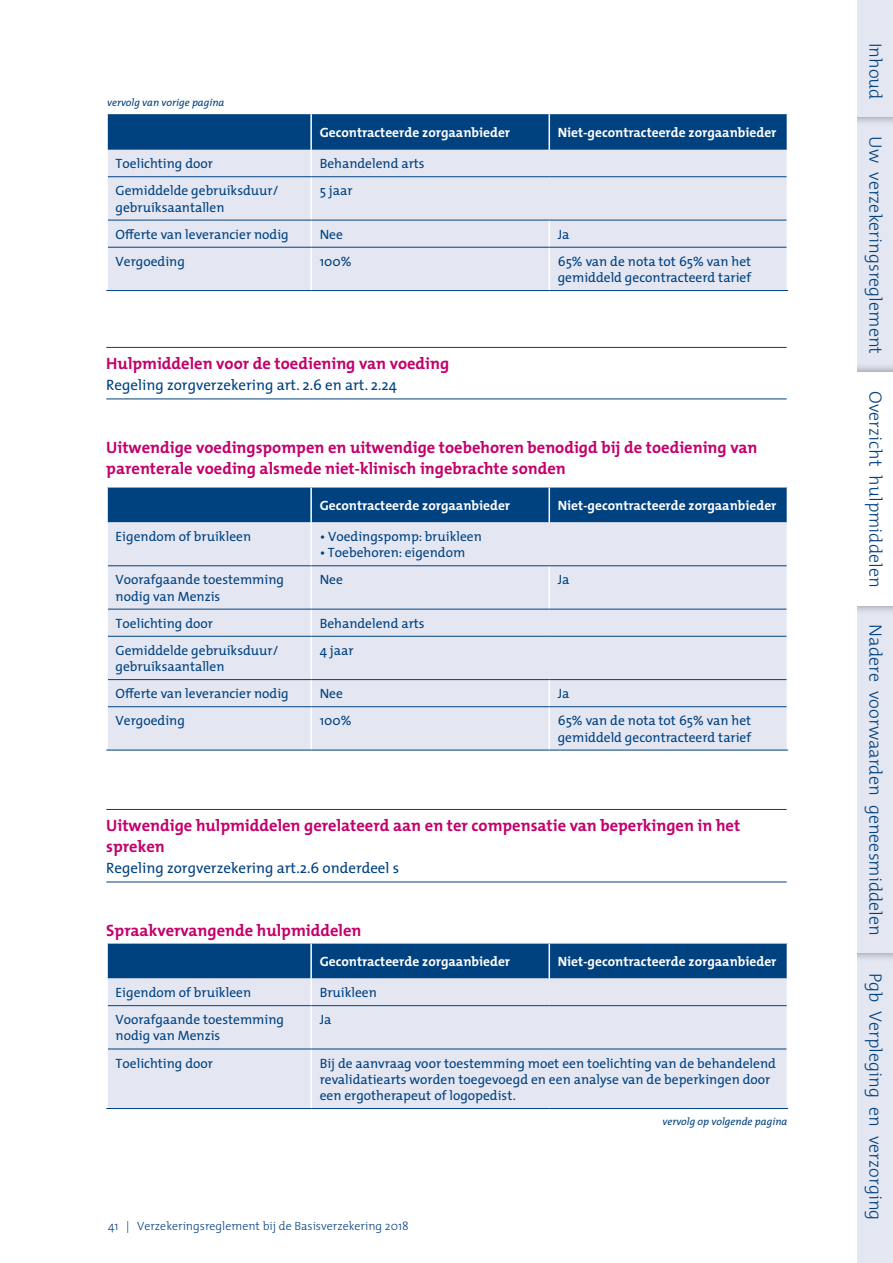
<style>
.page{position:relative;width:893px;height:1263px;background:#fff}
.page>*{position:absolute;margin:0;border:0;box-sizing:border-box;transform-origin:0 0}
.t1{font:300 18px "The Mix";color:#004180}
.t2{font:700 16.5px/21px "The Mix";color:#c3006b}
.t3{font:15px "The Mix";color:#004180}
.t4{font:13.5px/16.2px "The Mix";color:#004180}
.t5{font:700 13.5px "The Mix";color:#fff}
.t6{font:300 12px "The Mix";color:#004180}
.t7{font:italic 10.5px "The Mix";color:#004180}
</style>
<div class="page">
<hr style="left:106px;top:347px;width:681px;height:1px;background:#004180">
<hr style="left:106px;top:399px;width:681px;height:1px;background:#004180">
<hr style="left:106px;top:809px;width:681px;height:1px;background:#004180">
<hr style="left:106px;top:882px;width:681px;height:1px;background:#004180">
<div style="left:108px;top:177px;width:679px;height:113px;background:#e4e7f2"></div>
<hr style="left:310px;top:177px;width:2px;height:43px;background:#fff">
<hr style="left:310px;top:220px;width:2px;height:27px;background:#fff">
<svg style="left:549px;top:221px;width:1px;height:26px"></svg>
<hr style="left:310px;top:247px;width:2px;height:43px;background:#fff">
<hr style="left:549px;top:247px;width:1px;height:43px;background:#fff">
<hr style="left:108px;top:220px;width:203px;height:1px;background:#004180">
<hr style="left:311px;top:220px;width:238px;height:1px;background:#004180">
<hr style="left:549px;top:220px;width:238px;height:1px;background:#004180">
<hr style="left:108px;top:247px;width:203px;height:1px;background:#004180">
<hr style="left:311px;top:247px;width:238px;height:1px;background:#004180">
<hr style="left:549px;top:247px;width:238px;height:1px;background:#004180">
<svg style="left:107px;top:114px;width:681px;height:63px;background:#6188b0"></svg>
<hr style="left:106px;top:290px;width:205px;height:1px;background:#004180">
<hr style="left:311px;top:290px;width:238px;height:1px;background:#004180">
<hr style="left:549px;top:290px;width:239px;height:1px;background:#004180">
<div style="left:108px;top:488px;width:679px;height:34px;background:#004180"></div>
<div style="left:108px;top:522px;width:679px;height:228px;background:#e4e7f2"></div>
<hr style="left:310px;top:488px;width:2px;height:34px;background:#fff">
<hr style="left:549px;top:488px;width:1px;height:34px;background:#fff">
<hr style="left:310px;top:566px;width:2px;height:43px;background:#fff">
<hr style="left:549px;top:566px;width:1px;height:43px;background:#fff">
<hr style="left:310px;top:609px;width:2px;height:27px;background:#fff">
<hr style="left:310px;top:636px;width:2px;height:43px;background:#fff">
<hr style="left:310px;top:680px;width:2px;height:26px;background:#fff">
<svg style="left:549px;top:680px;width:1px;height:26px"></svg>
<hr style="left:310px;top:707px;width:2px;height:43px;background:#fff">
<hr style="left:549px;top:707px;width:1px;height:43px;background:#fff">
<hr style="left:108px;top:565px;width:203px;height:1px;background:#004180">
<hr style="left:108px;top:609px;width:203px;height:1px;background:#004180">
<hr style="left:311px;top:609px;width:238px;height:1px;background:#004180">
<hr style="left:549px;top:609px;width:238px;height:1px;background:#004180">
<hr style="left:108px;top:636px;width:203px;height:1px;background:#004180">
<hr style="left:311px;top:636px;width:238px;height:1px;background:#004180">
<hr style="left:549px;top:636px;width:238px;height:1px;background:#004180">
<hr style="left:108px;top:679px;width:203px;height:1px;background:#004180">
<hr style="left:311px;top:679px;width:238px;height:1px;background:#004180">
<hr style="left:549px;top:679px;width:238px;height:1px;background:#004180">
<hr style="left:108px;top:706px;width:203px;height:1px;background:#004180">
<hr style="left:311px;top:706px;width:238px;height:1px;background:#004180">
<hr style="left:549px;top:706px;width:238px;height:1px;background:#004180">
<hr style="left:106px;top:750px;width:205px;height:1px;background:#004180">
<hr style="left:311px;top:750px;width:238px;height:1px;background:#004180">
<hr style="left:549px;top:750px;width:239px;height:1px;background:#004180">
<hr style="left:310px;top:522px;width:2px;height:43px;background:#fff">
<hr style="left:311px;top:565px;width:238px;height:1px;background:#004180">
<hr style="left:549px;top:565px;width:238px;height:1px;background:#004180">
<div style="left:108px;top:1006px;width:679px;height:102px;background:#e4e7f2"></div>
<hr style="left:310px;top:1006px;width:2px;height:43px;background:#fff">
<hr style="left:310px;top:1049px;width:2px;height:59px;background:#fff">
<hr style="left:108px;top:1049px;width:203px;height:1px;background:#004180">
<hr style="left:311px;top:1049px;width:238px;height:1px;background:#004180">
<hr style="left:549px;top:1049px;width:238px;height:1px;background:#004180">
<hr style="left:106px;top:1108px;width:205px;height:1px;background:#004180">
<hr style="left:311px;top:1108px;width:238px;height:1px;background:#004180">
<hr style="left:549px;top:1108px;width:239px;height:1px;background:#004180">
<svg style="left:107px;top:943px;width:681px;height:63px;background:#658bb2"></svg>
<hr style="left:311px;top:1005px;width:238px;height:1px;background:#004180">
<hr style="left:549px;top:1005px;width:238px;height:1px;background:#004180">
<div style="left:845px;top:952px;width:48px;height:311px;background:#e4e7f2"></div>
<div style="left:845px;top:606px;width:48px;height:346px;background:#e4e7f2"></div>
<div style="left:845px;top:117px;width:48px;height:255px;background:#e4e7f2"></div>
<div style="left:835px;top:363px;width:58px;height:252px;background:#000;opacity:.4"></div>
<div style="left:845px;top:372px;width:48px;height:234px;background:#fff"></div>
<div style="left:835px;top:0;width:58px;height:126px;background:#000;opacity:.4"></div>
<div style="left:845px;top:0;width:48px;height:117px;background:#e4e7f2"></div>
<div style="left:829px;top:0;width:28px;height:1263px;background:#fff"></div>
<p class="t7" style="left:107px;top:93px;width:119px">vervolg van vorige pagina</p>
<p class="t5" style="left:320px;top:121px;width:192px">Gecontracteerde zorgaanbieder</p>
<p class="t5" style="left:558px;top:121px;width:220px">Niet-gecontracteerde zorgaanbieder</p>
<p class="t4" style="left:116px;top:155px;width:99px">Toelichting door</p>
<p class="t4" style="left:320px;top:155px;width:106px">Behandelend arts</p>
<p class="t4" style="left:116px;top:182px;width:164px">Gemiddelde gebruiksduur/ gebruiksaantallen</p>
<p class="t4" style="left:320px;top:182px;width:34px">5 jaar</p>
<p class="t4" style="left:116px;top:226px;width:175px">Offerte van leverancier nodig</p>
<p class="t4" style="left:320px;top:226px;width:25px">Nee</p>
<p class="t4" style="left:558px;top:226px;width:13px">Ja</p>
<p class="t4" style="left:116px;top:253px;width:71px">Vergoeding</p>
<p class="t4" style="left:320px;top:253px;width:33px">100%</p>
<p class="t4" style="left:558px;top:253px;width:195px">65% van de nota tot 65% van het gemiddeld gecontracteerd tarief</p>
<p class="t2" style="left:106px;top:352px;width:344px">Hulpmiddelen voor de toediening van voeding</p>
<p class="t3" style="left:106px;top:372px;width:292px">Regeling zorgverzekering art. 2.6 en art. 2.24</p>
<p class="t2" style="left:106px;top:436px;width:653px">Uitwendige voedingspompen en uitwendige toebehoren benodigd bij de toediening van parenterale voeding alsmede niet-klinisch ingebrachte sonden</p>
<p class="t5" style="left:320px;top:494px;width:192px">Gecontracteerde zorgaanbieder</p>
<p class="t5" style="left:558px;top:494px;width:220px">Niet-gecontracteerde zorgaanbieder</p>
<p class="t4" style="left:116px;top:528px;width:137px">Eigendom of bruikleen</p>
<p class="t4" style="left:320px;top:528px;width:164px">• Voedingspomp: bruikleen</p>
<p class="t4" style="left:320px;top:544px;width:147px">• Toebehoren: eigendom</p>
<p class="t4" style="left:116px;top:571px;width:170px">Voorafgaande toestemming nodig van Menzis</p>
<p class="t4" style="left:320px;top:571px;width:25px">Nee</p>
<p class="t4" style="left:558px;top:571px;width:13px">Ja</p>
<p class="t4" style="left:116px;top:615px;width:99px">Toelichting door</p>
<p class="t4" style="left:320px;top:615px;width:106px">Behandelend arts</p>
<p class="t4" style="left:116px;top:642px;width:164px">Gemiddelde gebruiksduur/ gebruiksaantallen</p>
<p class="t4" style="left:320px;top:642px;width:35px">4 jaar</p>
<p class="t4" style="left:116px;top:685px;width:175px">Offerte van leverancier nodig</p>
<p class="t4" style="left:320px;top:685px;width:25px">Nee</p>
<p class="t4" style="left:558px;top:685px;width:13px">Ja</p>
<p class="t4" style="left:116px;top:712px;width:71px">Vergoeding</p>
<p class="t4" style="left:320px;top:712px;width:33px">100%</p>
<p class="t4" style="left:558px;top:712px;width:195px">65% van de nota tot 65% van het gemiddeld gecontracteerd tarief</p>
<p class="t2" style="left:106px;top:814px;width:635px">Uitwendige hulpmiddelen gerelateerd aan en ter compensatie van beperkingen in het spreken</p>
<p class="t3" style="left:106px;top:855px;width:294px">Regeling zorgverzekering art.2.6 onderdeel s</p>
<p class="t2" style="left:106px;top:919px;width:257px">Spraakvervangende hulpmiddelen</p>
<p class="t5" style="left:320px;top:950px;width:192px">Gecontracteerde zorgaanbieder</p>
<p class="t5" style="left:558px;top:950px;width:220px">Niet-gecontracteerde zorgaanbieder</p>
<p class="t4" style="left:116px;top:984px;width:137px">Eigendom of bruikleen</p>
<p class="t4" style="left:320px;top:984px;width:59px">Bruikleen</p>
<p class="t4" style="left:116px;top:1011px;width:170px">Voorafgaande toestemming nodig van Menzis</p>
<p class="t4" style="left:320px;top:1011px;width:13px">Ja</p>
<p class="t4" style="left:116px;top:1054px;width:99px">Toelichting door</p>
<p class="t4" style="left:320px;top:1054px;width:458px">Bij de aanvraag voor toestemming moet een toelichting van de behandelend revalidatiearts worden toegevoegd en een analyse van de beperkingen door een ergotherapeut of logopedist.</p>
<p class="t7" style="left:662px;top:1112px;width:127px">vervolg op volgende pagina</p>
<p class="t6" style="left:108px;top:1216px;width:302px">41 | Verzekeringsreglement bij de Basisverzekering 2018</p>
<h1 class="t1" style="left:890px;top:43px;width:58px;rotate:90deg">Inhoud</h1>
<h1 class="t1" style="left:890px;top:136px;width:219px;rotate:90deg">Uw verzekeringsreglement</h1>
<h1 class="t1" style="left:890px;top:391px;width:198px;rotate:90deg">Overzicht hulpmiddelen</h1>
<h1 class="t1" style="left:890px;top:624px;width:313px;rotate:90deg">Nadere voorwaarden geneesmiddelen</h1>
<h1 class="t1" style="left:890px;top:972px;width:249px;rotate:90deg">Pgb Verpleging en verzorging</h1>
</div>
